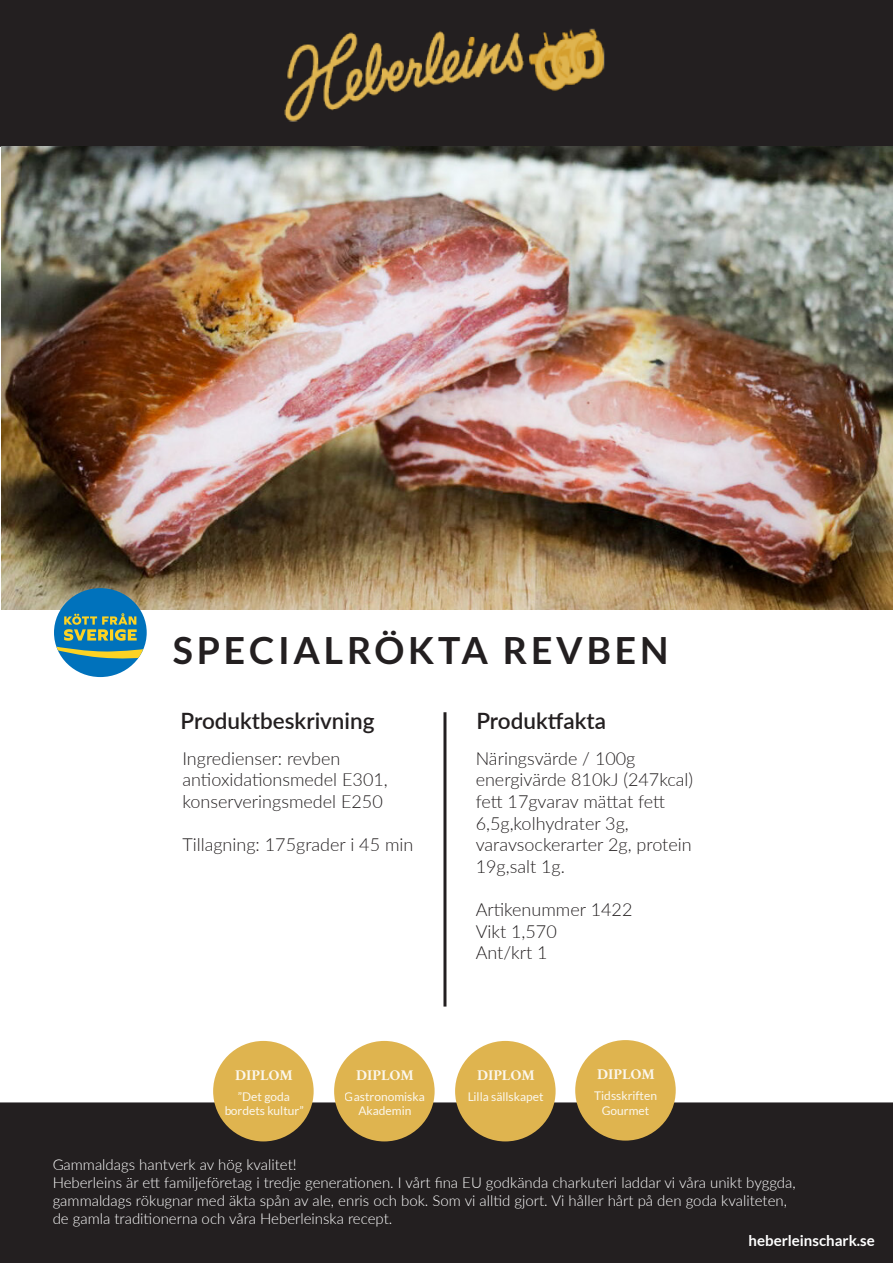
<style>
.page{position:relative;width:893px;height:1263px;background:#fff}
.page>*{position:absolute;margin:0;border:0;box-sizing:border-box;transform-origin:0 0}
.t1{font:700 37.5px "Lato";letter-spacing:.1em;color:#231f20}
.t2{font:600 22.5px "Lato";color:#231f20}
.t3{font:300 18px/21.6px "Lato";color:#231f20}
.t4{font:300 15px/18px "Lato";color:#fff}
.t5{font:700 15px "Amiri";color:#fff}
.t6{font:700 15px "Lato";color:#fff}
.t7{font:12px/14.4px "Lato";color:#fff;text-align:center}
</style>
<div class="page">
<div style="left:0;top:0;width:893px;height:147px;background:#231f20"></div>
<img style="left:284px;top:21px;width:323px;height:102px">
<hr style="left:443px;top:712px;width:3px;height:294px;background:#231f20">
<div style="left:1px;top:1103px;width:891px;height:159px;background:#231f20"></div>
<div style="left:0;top:1102px;width:893px;height:161px;border:2px solid #231f20"></div>
<img style="left:2px;top:147px;width:891px;height:463px">
<div style="left:54px;top:588px;width:93px;height:89px;background:#0072bc;border-radius:50%"></div>
<svg style="left:56px;top:613px;width:87px;height:46px"></svg>
<div style="left:575px;top:1040px;width:101px;height:100px;background:#dfb44f;border-radius:50%"></div>
<div style="left:455px;top:1041px;width:101px;height:100px;background:#dfb44f;border-radius:50%"></div>
<div style="left:334px;top:1041px;width:101px;height:100px;background:#dfb44f;border-radius:50%"></div>
<div style="left:213px;top:1041px;width:101px;height:100px;background:#dfb44f;border-radius:50%"></div>
<p class="t1" style="left:173px;top:628px;width:497px">SPECIALRÖKTA REVBEN</p>
<p class="t2" style="left:181px;top:705px;width:195px">Produktbeskrivning</p>
<p class="t2" style="left:476px;top:705px;width:131px">Produktfakta</p>
<p class="t3" style="left:182px;top:747px;width:160px">Ingredienser: revben</p>
<p class="t3" style="left:182px;top:768px;width:207px">antioxidationsmedel E301,</p>
<p class="t3" style="left:182px;top:790px;width:202px">konserveringsmedel E250</p>
<p class="t3" style="left:182px;top:833px;width:233px">Tillagning: 175grader i 45 min</p>
<p class="t3" style="left:476px;top:747px;width:161px">Näringsvärde / 100g</p>
<p class="t3" style="left:476px;top:768px;width:219px">energivärde 810kJ (247kcal) fett 17gvarav mättat fett<br>6,5g,kolhydrater 3g,</p>
<p class="t3" style="left:476px;top:833px;width:217px">varavsockerarter 2g, protein<br>19g,salt 1g.</p>
<p class="t3" style="left:476px;top:898px;width:158px">Artikenummer 1422</p>
<p class="t3" style="left:476px;top:920px;width:83px">Vikt 1,570</p>
<p class="t3" style="left:476px;top:941px;width:73px">Ant/krt 1</p>
<p class="t5" style="left:235px;top:1066px;width:59px">DIPLOM</p>
<p class="t7" style="left:224px;top:1089px;width:81px">”Det goda bordets kultur”</p>
<p class="t5" style="left:356px;top:1066px;width:59px">DIPLOM</p>
<p class="t7" style="left:345px;top:1089px;width:81px">Gastronomiska<br>Akademin</p>
<p class="t5" style="left:477px;top:1066px;width:59px">DIPLOM</p>
<p class="t7" style="left:467px;top:1089px;width:78px">Lilla sällskapet</p>
<p class="t5" style="left:597px;top:1065px;width:59px">DIPLOM</p>
<p class="t7" style="left:594px;top:1088px;width:64px">Tidsskriften<br>Gourmet</p>
<p class="t4" style="left:53px;top:1155px;width:745px">Gammaldags hantverk av hög kvalitet!<br>Heberleins är ett familjeföretag i tredje generationen. I vårt fina EU godkända charkuteri laddar vi våra unikt byggda,</p>
<p class="t4" style="left:53px;top:1191px;width:736px">gammaldags rökugnar med äkta spån av ale, enris och bok. Som vi alltid gjort. Vi håller hårt på den goda kvaliteten,</p>
<p class="t4" style="left:53px;top:1209px;width:341px">de gamla traditionerna och våra Heberleinska recept.</p>
<p class="t6" style="left:749px;top:1232px;width:128px">heberleinschark.se</p>
</div>
